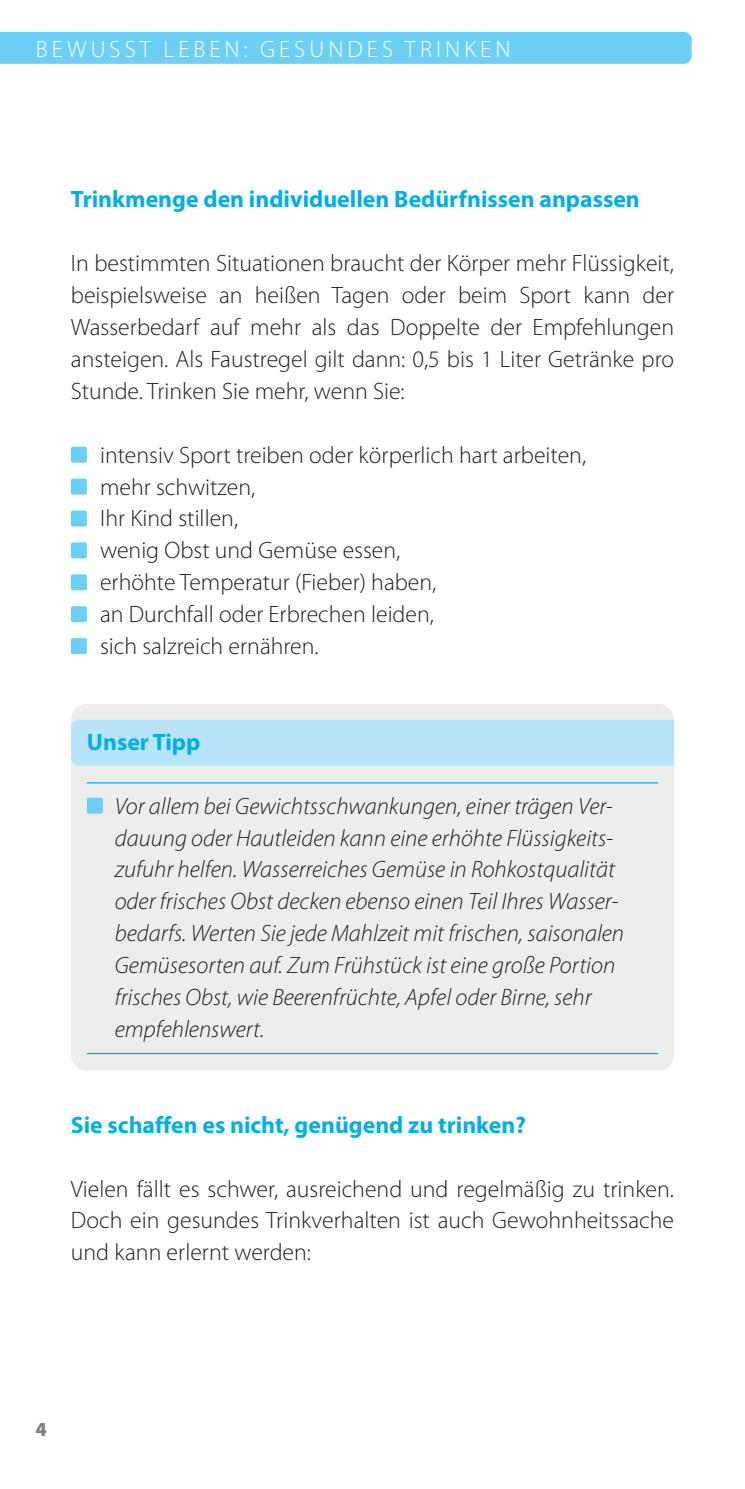
<style>
.page{position:relative;width:745px;height:1489px;background:#fff}
.page>*{position:absolute;margin:0;border:0;box-sizing:border-box;transform-origin:0 0}
.t1{font:300 23.75px/32px "Myriad Pro";color:#231f20;text-align:justify}
.t2{font:italic 300 23.75px/32px "Myriad Pro";color:#231f20}
.t3{font:700 23.75px "Myriad Pro";color:#00aeef}
.t4{font:300 23.75px "Myriad Pro";letter-spacing:.17em;color:#fff}
.t5{font:900 20px "Myriad Pro";color:#808285}
</style>
<div class="page">
<div style="left:0;top:32px;width:691px;height:32px;background:#6bcff6"></div>
<div style="left:71px;top:446px;width:16px;height:16px;background:#6bcff6;border-radius:2px"></div>
<div style="left:71px;top:478px;width:16px;height:16px;background:#6bcff6;border-radius:2px"></div>
<div style="left:71px;top:510px;width:16px;height:16px;background:#6bcff6;border-radius:2px"></div>
<div style="left:71px;top:542px;width:16px;height:16px;background:#6bcff6;border-radius:2px"></div>
<div style="left:71px;top:574px;width:16px;height:16px;background:#6bcff6;border-radius:2px"></div>
<div style="left:71px;top:606px;width:16px;height:16px;background:#6bcff6;border-radius:2px"></div>
<div style="left:71px;top:638px;width:16px;height:16px;background:#6bcff6;border-radius:2px"></div>
<div style="left:71px;top:703px;width:602px;height:367px;background:#ecedec;border-radius:16px"></div>
<div style="left:71px;top:719px;width:602px;height:46px;background:#b9e5fa"></div>
<hr style="left:87px;top:782px;width:570px;height:1px;background:#00aeef">
<hr style="left:87px;top:1052px;width:570px;height:2px;background:#00aeef">
<div style="left:87px;top:797px;width:16px;height:16px;background:#6bcff6;border-radius:2px"></div>
<p class="t4" style="left:36px;top:36px;width:476px">BEWUSST LEBEN: GESUNDES TRINKEN</p>
<p class="t3" style="left:71px;top:186px;width:570px">Trinkmenge den individuellen Bedürfnissen anpassen</p>
<p class="t1" style="left:71px;top:248px;width:604px">In bestimmten Situationen braucht der Körper mehr Flüssigkeit, beispielsweise an heißen Tagen oder beim Sport kann der Wasserbedarf auf mehr als das Doppelte der Empfehlungen ansteigen. Als Faustregel gilt dann: 0,5 bis 1 Liter Getränke pro Stunde. Trinken Sie mehr, wenn Sie:</p>
<p class="t1" style="left:100px;top:439px;width:487px;text-align:left">intensiv Sport treiben oder körperlich hart arbeiten, mehr schwitzen,<br>Ihr Kind stillen,<br>wenig Obst und Gemüse essen,<br>erhöhte Temperatur (Fieber) haben,<br>an Durchfall oder Erbrechen leiden,<br>sich salzreich ernähren.</p>
<p class="t3" style="left:87px;top:728px;width:115px">Unser Tipp</p>
<p class="t2" style="left:115px;top:790px;width:510px">Vor allem bei Gewichtsschwankungen, einer trägen Ver&shy;dauung oder Hautleiden kann eine erhöhte Flüssigkeits&shy;zufuhr helfen. Wasserreiches Gemüse in Rohkostqualität oder frisches Obst decken ebenso einen Teil Ihres Wasser&shy;bedarfs. Werten Sie jede Mahlzeit mit frischen, saisonalen Gemüsesorten auf. Zum Frühstück ist eine große Portion frisches Obst, wie Beerenfrüchte, Apfel oder Birne, sehr empfehlenswert.</p>
<p class="t3" style="left:71px;top:1111px;width:456px">Sie schaffen es nicht, genügend zu trinken?</p>
<p class="t1" style="left:71px;top:1172px;width:604px">Vielen fällt es schwer, ausreichend und regelmäßig zu trinken.<br>Doch ein gesundes Trinkverhalten ist auch Gewohnheitssache und kann erlernt werden:</p>
<p class="t5" style="left:35px;top:1417px;width:13px">4</p>
</div>
